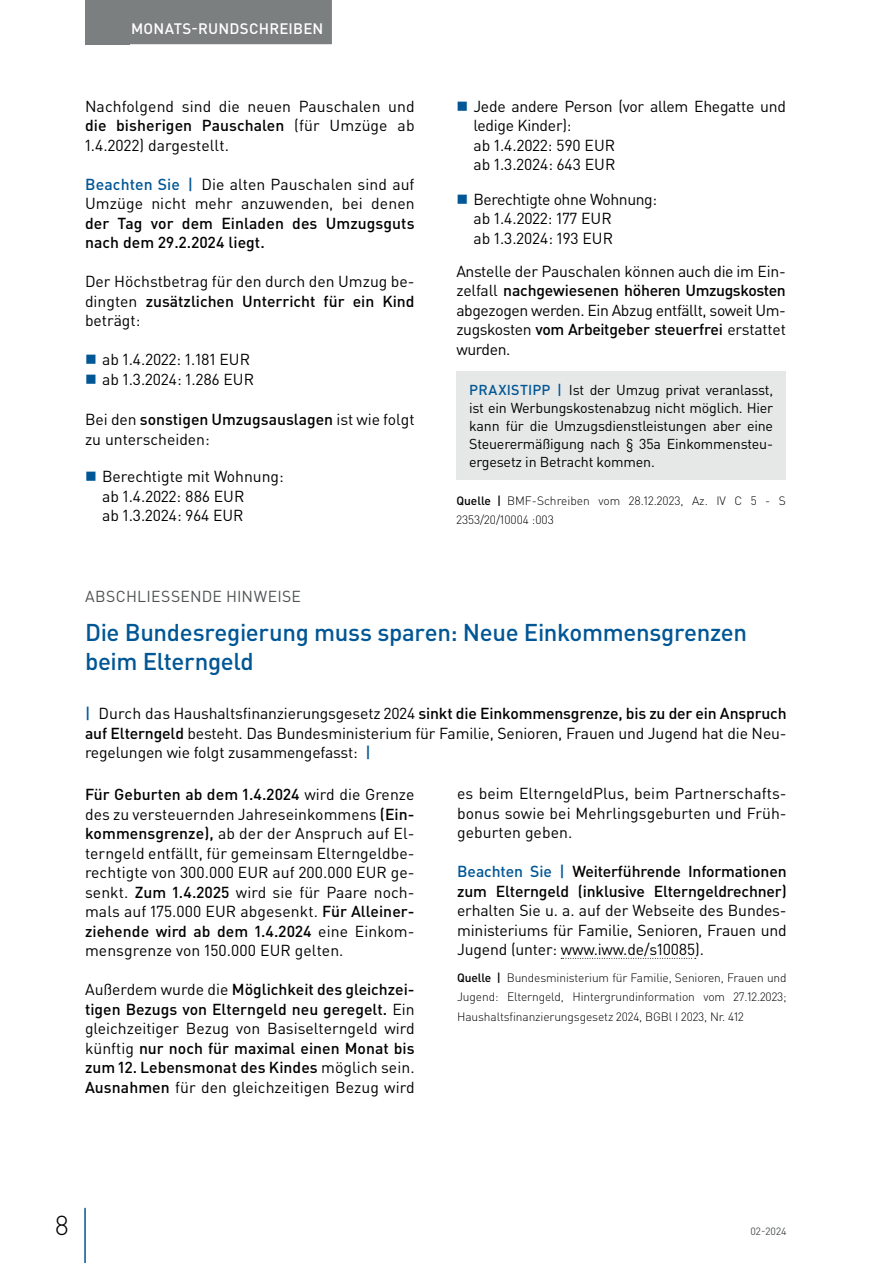
<style>
.page{position:relative;width:893px;height:1263px;background:#fff}
.page>*{position:absolute;margin:0;border:0;box-sizing:border-box;transform-origin:0 0}
.t1{font:300 27px "DIN Pro";color:#000001}
.t2{font:500 24px/28.5px "DIN Pro";letter-spacing:-.015em;color:#015695}
.t3{font:15.75px/19.5px "DIN Pro";color:#000001;text-align:justify}
.t4{font:500 15.75px/19.5px "DIN Pro";color:#000001}
.t5{font:15.75px/19.5px "DIN Pro";letter-spacing:-.02em;color:#000001}
.t6{font:15.75px/19.5px "DIN Pro";letter-spacing:-.025em;color:#000001}
.t7{font:15.75px "DIN Pro";letter-spacing:.015em;color:#4f5253}
.t8{font:500 15px "DIN Pro";letter-spacing:.015em;color:#fff}
.t9{font:14.25px/18px "DIN Pro";letter-spacing:-.015em;color:#000001;text-align:justify}
.t10{font:300 12px/19.5px "DIN Pro";letter-spacing:-.01em;color:#000001;text-align:justify}
.t11{font:10.5px "DIN Pro";color:#4f5253}
.s1{font-weight:500}
.s2{font-weight:500;color:#015695}
.s3{font-weight:400}
.s4{color:#015695}
</style>
<div class="page">
<div style="left:85px;top:0;width:45px;height:44px;background:#7c7f80"></div>
<hr style="left:84px;top:1208px;width:2px;height:55px;background:#015695">
<div style="left:122px;top:0;width:210px;height:44px;background:#7c7f80"></div>
<svg style="left:561px;top:958px;width:135px;height:1px"></svg>
<div style="left:456px;top:371px;width:330px;height:108px;background:#e6e8e7"></div>
<p class="t8" style="left:131px;top:18px;width:194px">MONATS-RUNDSCHREIBEN</p>
<p class="t3" style="left:85px;top:96px;width:331px">Nachfolgend sind die neuen Pauschalen und <span class="s1">die bisherigen Pauschalen</span> (für Umzüge ab 1.4.2022) dargestellt.</p>
<p class="t3" style="left:85px;top:174px;width:331px"><span class="s2">Beachten Sie |</span> Die alten Pauschalen sind auf<br>Umzüge nicht mehr anzuwenden, bei denen</p>
<p class="t4" style="left:85px;top:213px;width:331px">der Tag vor dem Einladen des Umzugsguts nach dem 29.2.2024 liegt.</p>
<p class="t3" style="left:85px;top:271px;width:331px">Der Höchstbetrag für den durch den Umzug be&shy;dingten <span class="s1">zusätzlichen Unterricht für ein Kind </span>beträgt:</p>
<p class="t3" style="left:102px;top:349px;width:154px">ab 1.4.2022: 1.181 EUR ab 1.3.2024: 1.286 EUR</p>
<p class="t3" style="left:85px;top:409px;width:331px">Bei den <span class="s1">sonstigen Umzugsauslagen</span> ist wie folgt zu unterscheiden:</p>
<p class="t3" style="left:102px;top:466px;width:183px;text-align:left">Berechtigte mit Wohnung: ab 1.4.2022: 886 EUR<br>ab 1.3.2024: 964 EUR</p>
<p class="t5" style="left:473px;top:95px;width:314px">Jede andere Person (vor allem Ehegatte und ledige Kinder):<br>ab 1.4.2022: 590 EUR<br>ab 1.3.2024: 643 EUR</p>
<p class="t6" style="left:473px;top:188px;width:185px">Berechtigte ohne Wohnung: ab 1.4.2022: 177 EUR<br>ab 1.3.2024: 193 EUR</p>
<p class="t3" style="left:456px;top:260px;width:331px">Anstelle der Pauschalen können auch die im Ein&shy;zelfall <span class="s1">nachgewiesenen höheren Umzugskosten </span>abgezogen werden. Ein Abzug entfällt, soweit Um&shy;zugskosten <span class="s1">vom Arbeitgeber steuerfrei</span> erstattet wurden.</p>
<p class="t9" style="left:469px;top:380px;width:306px"><span class="s2">PRAXISTIPP |</span> Ist der Umzug privat veranlasst, ist ein Werbungskostenabzug nicht möglich. Hier kann für die Umzugsdienstleistungen aber eine Steuerermäßigung nach § 35a Einkommensteu&shy;ergesetz in Betracht kommen.</p>
<p class="t10" style="left:456px;top:490px;width:331px"><span class="s1">Quelle |</span> BMF-Schreiben vom 28.12.2023, Az. IV C 5 - S<br>2353/20/10004 :003</p>
<p class="t7" style="left:85px;top:586px;width:217px">ABSCHLIESSENDE HINWEISE</p>
<h2 class="t2" style="left:85px;top:617px;width:664px">Die Bundesregierung muss sparen: Neue Einkommensgrenzen beim Elterngeld</h2>
<p class="t3" style="left:85px;top:703px;width:703px"><span class="s2">|</span> Durch das Haushaltsfinanzierungsgesetz 2024 <span class="s1">sinkt die Einkommensgrenze, bis zu der ein Anspruch auf Elterngeld</span> besteht. Das Bundesministerium für Familie, Senioren, Frauen und Jugend hat die Neu&shy;regelungen wie folgt zusammengefasst: <span class="s2">|</span></p>
<p class="t3" style="left:85px;top:784px;width:331px"><span class="s1">Für Geburten ab dem 1.4.2024</span> wird die Grenze des zu versteuernden Jahreseinkommens <span class="s1">(Ein&shy;kommensgrenze),</span> ab der der Anspruch auf El&shy;terngeld entfällt, für gemeinsam Elterngeldbe&shy;rechtigte von 300.000 EUR auf 200.000 EUR ge&shy;senkt. <span class="s1">Zum 1.4.2025</span> wird sie für Paare noch&shy;mals auf 175.000 EUR abgesenkt. <span class="s1">Für Alleiner&shy;ziehende wird ab dem 1.4.2024</span> eine Einkom&shy;mensgrenze von 150.000 EUR gelten.</p>
<p class="t4" style="left:85px;top:979px;width:331px;text-align:justify"><span class="s3">Außerdem wurde die</span> Möglichkeit des gleichzei&shy;tigen Bezugs von Elterngeld neu geregelt. <span class="s3">Ein gleichzeitiger Bezug von Basiselterngeld wird künftig</span> nur noch für maximal einen Monat bis zum 12. Lebensmonat des Kindes <span class="s3">möglich sein.<br></span>Ausnahmen <span class="s3">für den gleichzeitigen Bezug wird</span></p>
<p class="t3" style="left:457px;top:783px;width:331px">es beim ElterngeldPlus, beim Partnerschafts&shy;bonus sowie bei Mehrlingsgeburten und Früh&shy;geburten geben.</p>
<p class="t4" style="left:457px;top:861px;width:331px"><span class="s4">Beachten Sie |</span> Weiterführende Informationen zum Elterngeld (inklusive Elterngeldrechner)</p>
<p class="t3" style="left:457px;top:900px;width:331px">erhalten Sie u. a. auf der Webseite des Bundes&shy;ministeriums für Familie, Senioren, Frauen und Jugend (unter: www.iww.de/s10085).</p>
<p class="t10" style="left:457px;top:967px;width:331px"><span class="s1">Quelle |</span> Bundesministerium für Familie, Senioren, Frauen und Jugend: Elterngeld, Hintergrundinformation vom 27.12.2023; Haushaltsfinanzierungsgesetz 2024, BGBl I 2023, Nr. 412</p>
<h1 class="t1" style="left:55px;top:1207px;width:16px">8</h1>
<p class="t11" style="left:750px;top:1224px;width:38px">02-2024</p>
</div>
